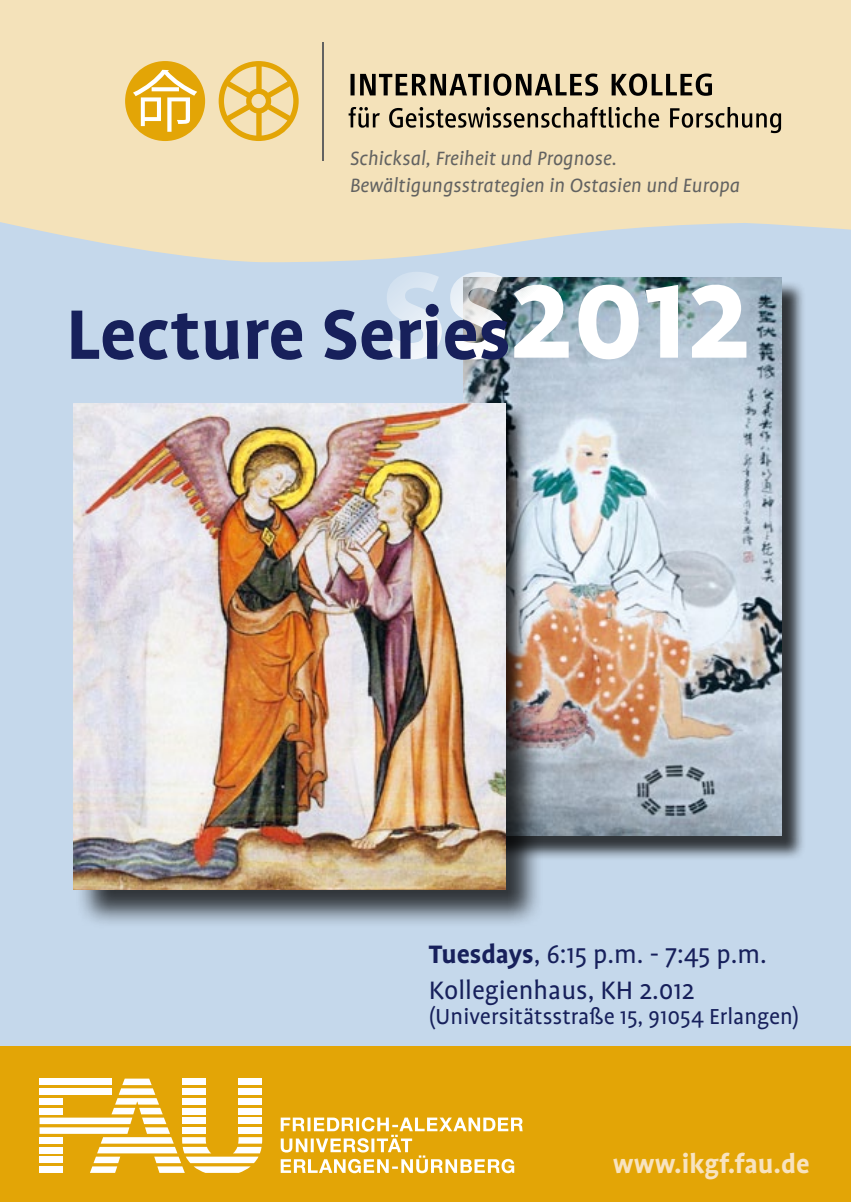
<style>
.page{position:relative;width:851px;height:1202px;background:#fff}
.page>*{position:absolute;margin:0;border:0;box-sizing:border-box;transform-origin:0 0}
.t1{font:700 139.8px "Profile";color:#fff}
.t2{font:700 80.2px "Profile";color:#17205b}
.t3{font:700 29.6px "Profile";color:#f8e3bf}
.t4{font:28.8px/35.2px "Profile";color:#17205b}
.t5{font:24.8px "Profile";color:#17205b}
.t6{font:italic 22px/26.4px "Profile";color:#626261}
.s1{font-weight:700}
</style>
<div class="page">
<div style="left:0;top:162px;width:850px;height:911px;background:#c5d8eb"></div>
<div style="left:466px;top:280px;width:340px;height:581px;background:#000;opacity:.75"></div>
<img style="left:463px;top:277px;width:318px;height:558px">
<div style="left:74px;top:403px;width:455px;height:329px;background:#000;opacity:.75"></div>
<div style="left:74px;top:698px;width:470px;height:231px;background:#000;opacity:.75"></div>
<img style="left:73px;top:403px;width:432px;height:487px">
<div style="left:0;top:1047px;width:850px;height:155px;background:#e3a506"></div>
<svg style="left:0;top:0;width:850px;height:263px;fill:#f4e2ba"></svg>
<svg style="left:348px;top:107px;width:433px;height:26px"></svg>
<svg style="left:350px;top:74px;width:361px;height:22px"></svg>
<hr style="left:322px;top:42px;width:2px;height:118px;background:#626261">
<div style="left:125px;top:61px;width:80px;height:80px;background:#e3a506;border-radius:50%"></div>
<svg style="left:133px;top:70px;width:64px;height:62px"></svg>
<svg style="left:219px;top:61px;width:79px;height:80px"></svg>
<svg style="left:280px;top:1117px;width:242px;height:56px"></svg>
<svg style="left:40px;top:1079px;width:222px;height:94px"></svg>
<p class="t6" style="left:349px;top:146px;width:392px">Schicksal, Freiheit und Prognose.<br>Bewältigungsstrategien in Ostasien und Europa</p>
<h1 class="t1" style="left:381px;top:240px;width:370px">SS2012</h1>
<h2 class="t2" style="left:66px;top:291px;width:446px">Lecture Series</h2>
<h3 class="t4" style="left:429px;top:937px;width:339px"><span class="s1">Tuesdays</span>, 6:15 p.m. - 7:45 p.m.<br>Kollegienhaus, KH 2.012</h3>
<p class="t5" style="left:429px;top:1004px;width:372px">(Universitätsstraße 15, 91054 Erlangen)</p>
<h3 class="t3" style="left:613px;top:1148px;width:198px">www.ikgf.fau.de</h3>
</div>
